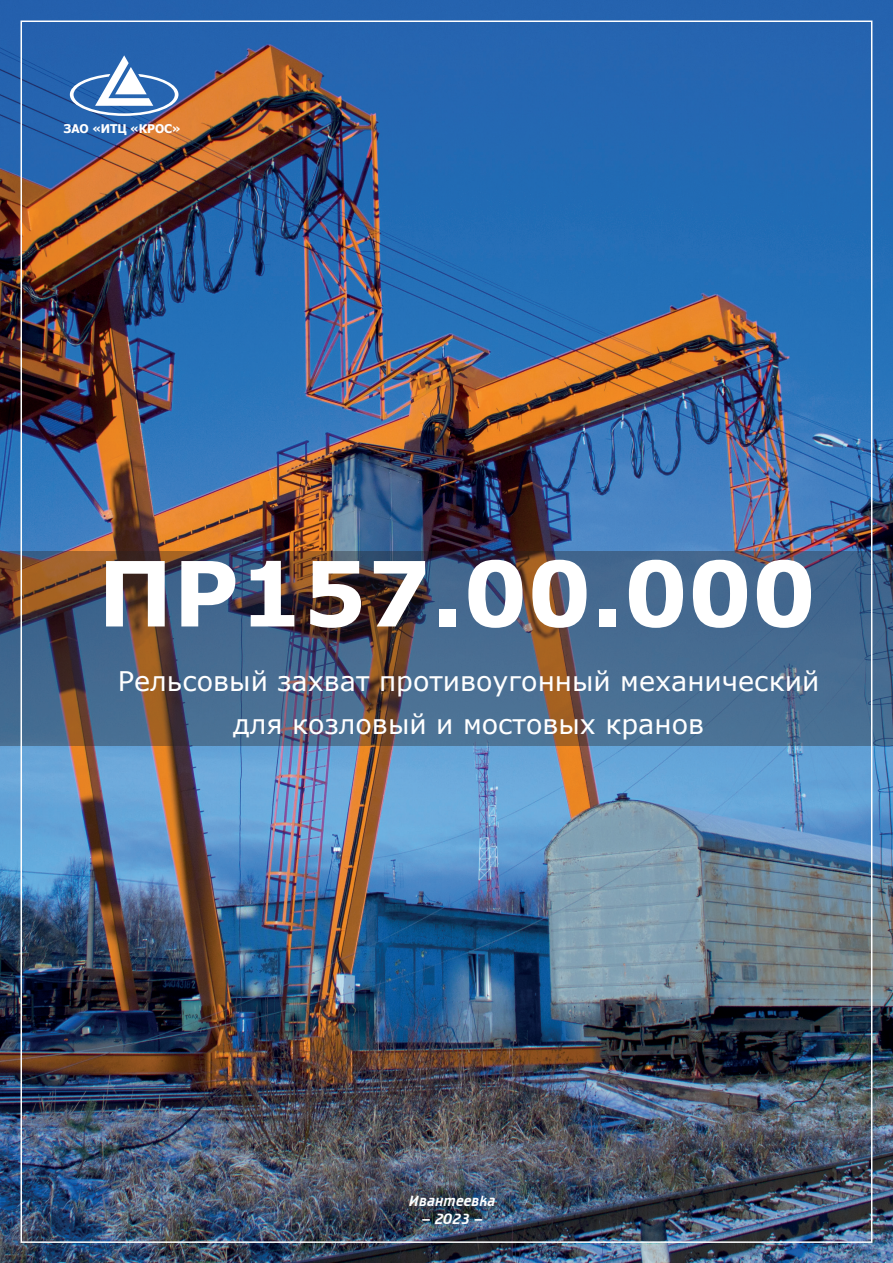
<style>
.page{position:relative;width:893px;height:1263px;background:#fff}
.page>*{position:absolute;margin:0;border:0;box-sizing:border-box;transform-origin:0 0}
.t1{font:700 90px "Verdana";color:#fff}
.t2{font:27px/43.2px "Verdana";color:#fff;text-align:center}
.t3{font:15px "Cricket";letter-spacing:.01em;color:#fff}
.t4{font:700 12px "Tahoma";color:#fff}
</style>
<div class="page">
<img style="left:0;top:0;width:893px;height:1263px">
<svg style="left:0;top:551px;width:893px;height:194px;fill:#47698f"></svg>
<svg style="left:70px;top:55px;width:108px;height:61px"></svg>
<p class="t4" style="left:64px;top:121px;width:118px">ЗАО «ИТЦ «КРОС»</p>
<h1 class="t1" style="left:98px;top:530px;width:720px">ПР157.00.000</h1>
<p class="t2" style="left:118px;top:660px;width:703px">Рельсовый захват противоугонный механический для козловый и мостовых кранов</p>
<p class="t3" style="left:409px;top:1193px;width:88px">Ивантеевка</p>
<p class="t3" style="left:422px;top:1211px;width:63px">- 2023 -</p>
</div>
